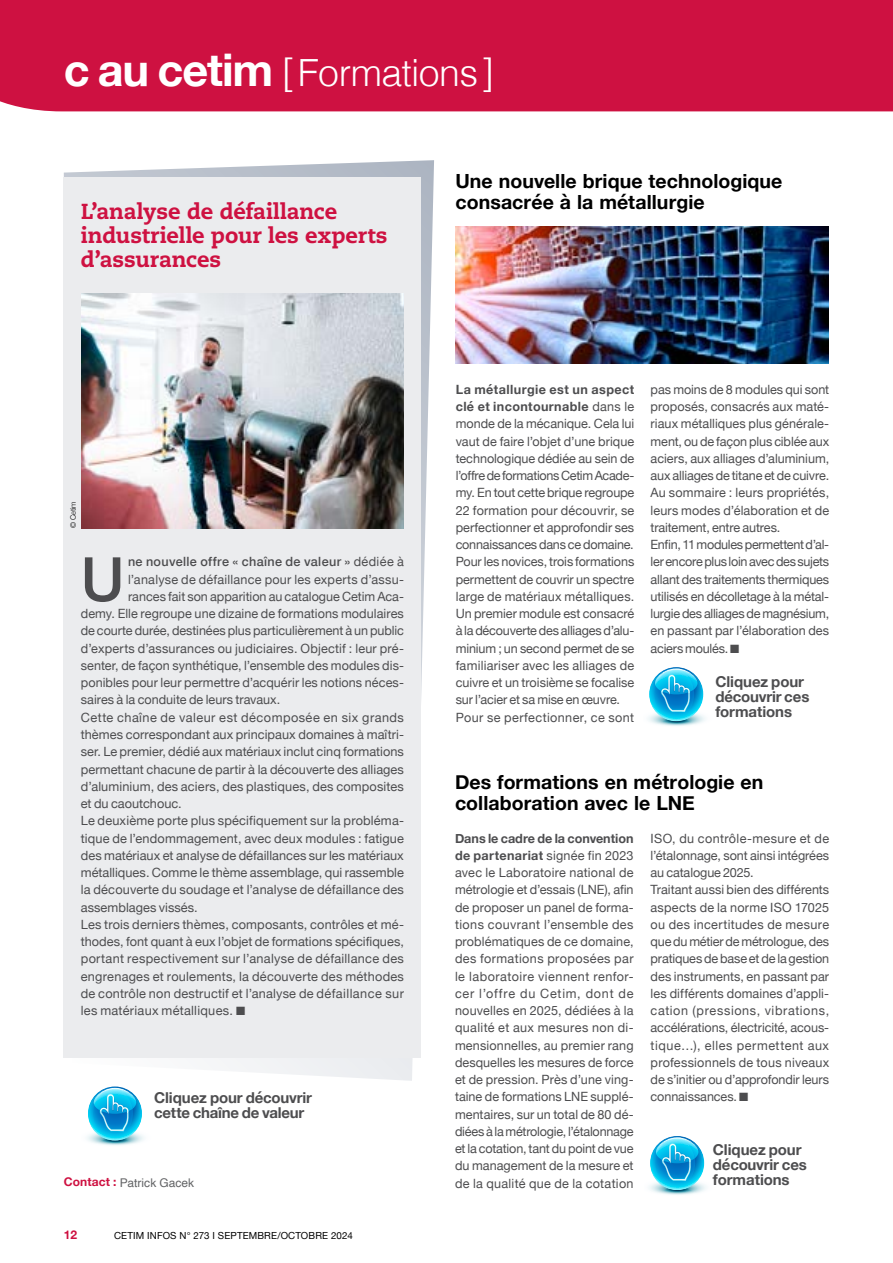
<style>
.page{position:relative;width:893px;height:1263px;background:#fff}
.page>*{position:absolute;margin:0;border:0;box-sizing:border-box;transform-origin:0 0}
.t1{font:500 61.05px "Helvetica Neue";color:#4d4d4f}
.t2{font:300 37.5px "Helvetica";letter-spacing:-.015em;color:#fff}
.t3{font:800 21.75px/24px "Caecilia LT Pro 85";letter-spacing:-.005em;color:#ce1141}
.t4{font:700 19.5px/21px "Helvetica Neue";letter-spacing:.005em;color:#000}
.t5{font:700 15px/15px "Helvetica Neue";letter-spacing:-.01em;color:#4d4d4f}
.t6{font:12.75px/17.2px "Helvetica Neue";letter-spacing:.005em;color:#4d4d4f}
.t7{font:12.75px "Helvetica Neue";letter-spacing:.025em;color:#4d4d4f}
.t8{font:12.75px "Helvetica Neue";letter-spacing:.035em;color:#4d4d4f}
.t9{font:500 12.75px "Helvetica Neue";letter-spacing:.03em;color:#4d4d4f}
.t10{font:12px "Helvetica";color:#636466}
.t11{font:700 12px "Helvetica Neue";color:#ce1141}
.t12{font:9.75px "Helvetica Neue";letter-spacing:.015em;color:#000}
.t13{font:300 7.5px "Helvetica Neue";letter-spacing:-.005em;color:#000}
.s1{font-family:"Helvetica Neue";font-weight:700;font-size:45px}
.s2{font-weight:400}
.s3{font-family:"Helvetica Neue";font-weight:700;color:#ce1141}
.s4{font-weight:700}
</style>
<div class="page">
<div style="left:0;top:0;width:893px;height:111px;background:#ce1141"></div>
<svg style="left:64px;top:160px;width:370px;height:921px"></svg>
<div style="left:64px;top:177px;width:357px;height:880px;background:#ebecee"></div>
<img style="left:82px;top:293px;width:322px;height:235px">
<svg style="left:649px;top:1136px;width:57px;height:59px"></svg>
<svg style="left:648px;top:668px;width:57px;height:58px"></svg>
<div style="left:82px;top:1075px;width:72px;height:79px;background:#fff"></div>
<svg style="left:87px;top:1087px;width:57px;height:58px"></svg>
<img style="left:456px;top:226px;width:373px;height:137px">
<h2 class="t2" style="left:64px;top:41px;width:432px"><span class="s1">c au cetim</span> [Formations]</h2>
<h3 class="t3" style="left:81px;top:199px;width:308px">L’analyse de défaillance industrielle pour les experts d’assurances</h3>
<p class="t13" style="left:67px;top:528px;width:28px;rotate:-90deg">© Cetim</p>
<h1 class="t1" style="left:81px;top:530px;width:45px">U</h1>
<p class="t9" style="left:128px;top:552px;width:277px">ne nouvelle offre « chaîne de valeur » <span class="s2">dédiée à</span></p>
<p class="t6" style="left:128px;top:571px;width:277px">l’analyse de défaillance pour les experts d’assu-</p>
<p class="t6" style="left:128px;top:588px;width:277px">rances fait son apparition au catalogue Cetim Aca-</p>
<p class="t6" style="left:81px;top:606px;width:325px">demy. Elle regroupe une dizaine de formations modulaires</p>
<p class="t6" style="left:81px;top:623px;width:325px">de courte durée, destinées plus particulièrement à un public</p>
<p class="t6" style="left:81px;top:640px;width:325px">d’experts d’assurances ou judiciaires. Objectif : leur pré-</p>
<p class="t6" style="left:81px;top:657px;width:325px">senter, de façon synthétique, l’ensemble des modules dis-</p>
<p class="t6" style="left:81px;top:675px;width:325px">ponibles pour leur permettre d’acquérir les notions néces-</p>
<p class="t6" style="left:81px;top:692px;width:201px">saires à la conduite de leurs travaux.</p>
<p class="t8" style="left:81px;top:708px;width:325px">Cette chaîne de valeur est décomposée en six grands</p>
<p class="t6" style="left:81px;top:726px;width:325px">thèmes correspondant aux principaux domaines à maîtri-</p>
<p class="t6" style="left:81px;top:744px;width:325px">ser. Le premier, dédié aux matériaux inclut cinq formations</p>
<p class="t6" style="left:81px;top:761px;width:325px">permettant chacune de partir à la découverte des alliages</p>
<p class="t6" style="left:81px;top:778px;width:325px">d’aluminium, des aciers, des plastiques, des composites</p>
<p class="t6" style="left:81px;top:795px;width:103px">et du caoutchouc.</p>
<p class="t6" style="left:81px;top:813px;width:325px">Le deuxième porte plus spécifiquement sur la probléma-</p>
<p class="t6" style="left:81px;top:830px;width:325px">tique de l’endommagement, avec deux modules : fatigue</p>
<p class="t6" style="left:81px;top:847px;width:325px">des matériaux et analyse de défaillances sur les matériaux</p>
<p class="t6" style="left:81px;top:864px;width:325px">métalliques. Comme le thème assemblage, qui rassemble</p>
<p class="t6" style="left:81px;top:882px;width:325px">la découverte du soudage et l’analyse de défaillance des</p>
<p class="t6" style="left:81px;top:899px;width:119px">assemblages vissés.</p>
<p class="t6" style="left:81px;top:916px;width:325px">Les trois derniers thèmes, composants, contrôles et mé-</p>
<p class="t6" style="left:81px;top:933px;width:325px">thodes, font quant à eux l’objet de formations spécifiques,</p>
<p class="t7" style="left:81px;top:949px;width:325px">portant respectivement sur l’analyse de défaillance des</p>
<p class="t6" style="left:81px;top:968px;width:325px">engrenages et roulements, la découverte des méthodes</p>
<p class="t6" style="left:81px;top:985px;width:325px">de contrôle non destructif et l’analyse de défaillance sur</p>
<p class="t6" style="left:81px;top:1002px;width:166px">les matériaux métalliques. ■</p>
<p class="t5" style="left:154px;top:1090px;width:159px">Cliquez pour découvrir cette chaîne de valeur</p>
<p class="t10" style="left:64px;top:1173px;width:132px"><span class="s3">Contact :</span> Patrick Gacek</p>
<p class="t11" style="left:64px;top:1225px;width:15px">12</p>
<p class="t12" style="left:114px;top:1229px;width:240px">CETIM INFOS N° 273 I SEPTEMBRE/OCTOBRE 2024</p>
<h3 class="t4" style="left:455px;top:171px;width:329px">Une nouvelle brique technologique consacrée à la métallurgie</h3>
<p class="t6" style="left:456px;top:381px;width:180px"><span class="s4">La métallurgie est un aspect clé et incontournable</span> dans le monde de la mécanique. Cela lui vaut de faire l’objet d’une brique technologique dédiée au sein de l’offre de formations Cetim Acade&shy;my. En tout cette brique regroupe<br>22 formation pour découvrir, se perfectionner et approfondir ses connaissances dans ce domaine.<br>Pour les novices, trois formations permettent de couvrir un spectre large de matériaux métalliques.<br>Un premier module est consacré à la découverte des alliages d’alu&shy;minium ; un second permet de se familiariser avec les alliages de cuivre et un troisième se focalise sur l’acier et sa mise en œuvre.<br>Pour se perfectionner, ce sont</p>
<p class="t6" style="left:651px;top:381px;width:180px">pas moins de 8 modules qui sont proposés, consacrés aux maté&shy;riaux métalliques plus générale&shy;ment, ou de façon plus ciblée aux aciers, aux alliages d’aluminium, aux alliages de titane et de cuivre.<br>Au sommaire : leurs propriétés, leurs modes d’élaboration et de traitement, entre autres.<br>Enfin, 11 modules permettent d’al&shy;ler encore plus loin avec des sujets allant des traitements thermiques utilisés en décolletage à la métal&shy;lurgie des alliages de magnésium, en passant par l’élaboration des aciers moulés. ■</p>
<p class="t5" style="left:715px;top:675px;width:95px">Cliquez pour découvrir ces formations</p>
<h3 class="t4" style="left:455px;top:772px;width:310px">Des formations en métrologie en collaboration avec le LNE</h3>
<p class="t6" style="left:651px;top:830px;width:180px">ISO, du contrôle-mesure et de l’étalonnage, sont ainsi intégrées au catalogue 2025.<br>Traitant aussi bien des différents aspects de la norme ISO 17025 ou des incertitudes de mesure que du métier de métrologue, des pratiques de base et de la gestion des instruments, en passant par les différents domaines d’appli&shy;cation (pressions, vibrations, accélérations, électricité, acous&shy;tique…), elles permettent aux professionnels de tous niveaux de s’initier ou d’approfondir leurs connaissances. ■</p>
<p class="t6" style="left:455px;top:830px;width:180px;text-align:justify"><span class="s4">Dans le cadre de la convention de partenariat</span> signée fin 2023 avec le Laboratoire national de métrologie et d’essais (LNE), afin de proposer un panel de forma&shy;tions couvrant l’ensemble des problématiques de ce domaine, des formations proposées par le laboratoire viennent renfor&shy;cer l’offre du Cetim, dont de nouvelles en 2025, dédiées à la qualité et aux mesures non di&shy;mensionnelles, au premier rang desquelles les mesures de force et de pression. Près d’une ving&shy;taine de formations LNE supplé&shy;mentaires, sur un total de 80 dé&shy;diées à la métrologie, l’étalonnage et la cotation, tant du point de vue du management de la mesure et de la qualité que de la cotation</p>
<p class="t5" style="left:713px;top:1142px;width:95px">Cliquez pour découvrir ces formations</p>
</div>
